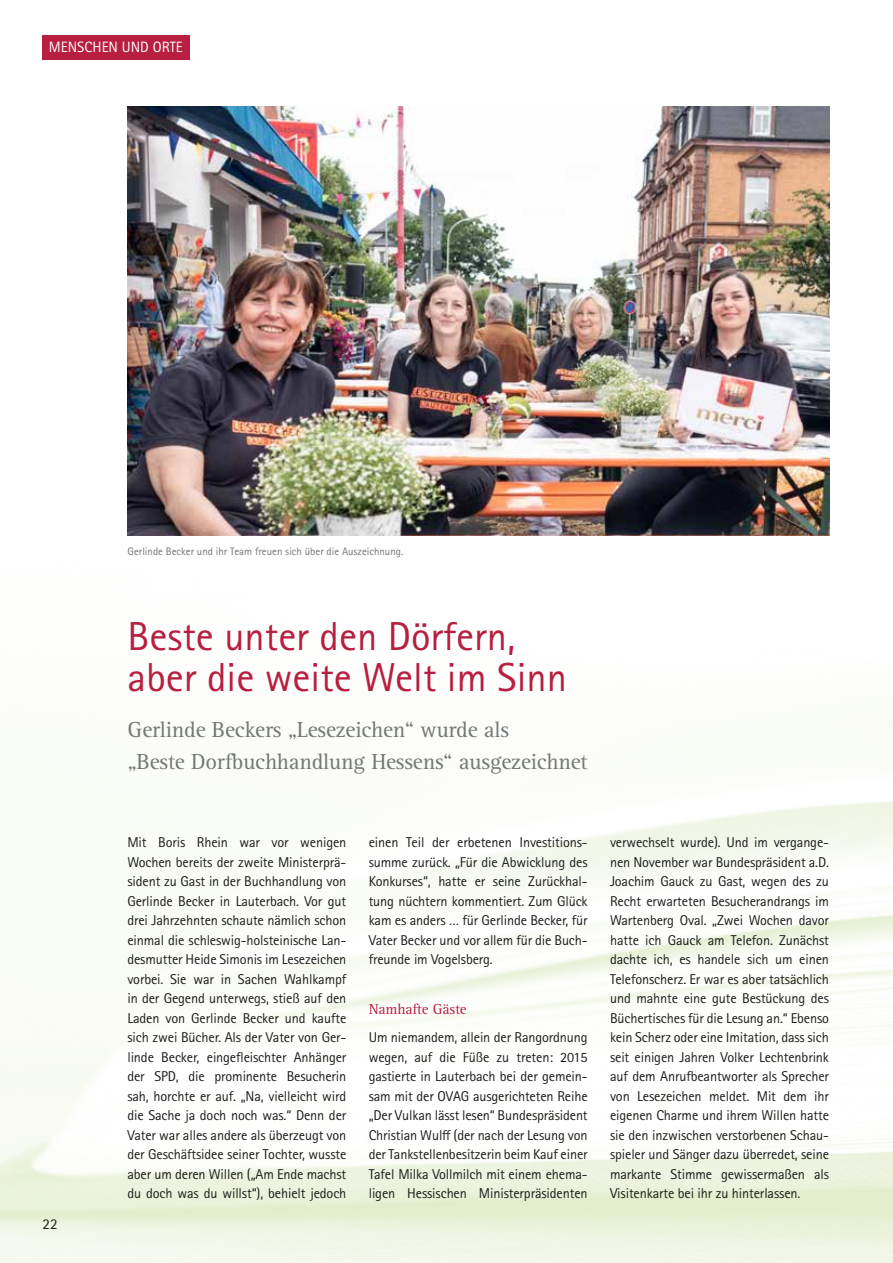
<style>
.page{position:relative;width:893px;height:1263px;background:#fff}
.page>*{position:absolute;margin:0;border:0;box-sizing:border-box;transform-origin:0 0}
.t1{font:40.5px/40.5px "Rotis Sans Serif Std";color:#b71e3f}
.t2{font:22.5px/31.5px "Rotis Serif Std";letter-spacing:-.01em;color:#727777}
.t3{font:15px "Rotis Sans Serif Std";color:#fff}
.t4{font:15px "Rotis Serif Std";letter-spacing:-.01em;color:#b71e3f}
.t5{font:15px "Rotis Sans Serif Std";color:#1d1d1b}
.t6{font:14.25px/19.5px "Rotis Sans Serif Std";letter-spacing:-.01em;color:#1d1d1b;text-align:justify}
.t7{font:10.8px "Rotis Sans Serif Std";color:#727777}
</style>
<div class="page">
<img style="left:0;top:35px;width:893px;height:1228px">
<div style="left:43px;top:35px;width:147px;height:25px;background:#b71e3f"></div>
<img style="left:128px;top:106px;width:701px;height:429px">
<p class="t3" style="left:49px;top:38px;width:135px">MENSCHEN UND ORTE</p>
<p class="t5" style="left:43px;top:1215px;width:16px">22</p>
<p class="t7" style="left:128px;top:545px;width:277px">Gerlinde Becker und ihr Team freuen sich über die Auszeichnung.</p>
<h1 class="t1" style="left:128px;top:616px;width:441px">Beste unter den Dörfern, aber die weite Welt im Sinn</h1>
<h2 class="t2" style="left:128px;top:714px;width:461px">Gerlinde Beckers „Lesezeichen“ wurde als<br>„Beste Dorfbuchhandlung Hessens“ ausgezeichnet</h2>
<p class="t6" style="left:127px;top:833px;width:220px">Mit Boris Rhein war vor wenigen Wochen bereits der zweite Ministerprä&shy;sident zu Gast in der Buchhandlung von Gerlinde Becker in Lauterbach. Vor gut drei Jahrzehnten schaute nämlich schon einmal die schleswig-holsteinische Lan&shy;desmutter Heide Simonis im Lesezeichen vorbei. Sie war in Sachen Wahlkampf in der Gegend unterwegs, stieß auf den Laden von Gerlinde Becker und kaufte sich zwei Bücher. Als der Vater von Ger&shy;linde Becker, eingefleischter Anhänger der SPD, die prominente Besucherin sah, horchte er auf. „Na, vielleicht wird die Sache ja doch noch was.“ Denn der Vater war alles andere als überzeugt von der Geschäftsidee seiner Tochter, wusste aber um deren Willen („Am Ende machst du doch was du willst“), behielt jedoch</p>
<p class="t6" style="left:369px;top:833px;width:220px">einen Teil der erbetenen Investitions&shy;summe zurück. „Für die Abwicklung des Konkurses“, hatte er seine Zurückhal&shy;tung nüchtern kommentiert. Zum Glück kam es anders … für Gerlinde Becker, für Vater Becker und vor allem für die Buch&shy;freunde im Vogelsberg.</p>
<p class="t4" style="left:369px;top:1000px;width:99px">Namhafte Gäste</p>
<p class="t6" style="left:369px;top:1028px;width:221px">Um niemandem, allein der Rangordnung wegen, auf die Füße zu treten: 2015 gastierte in Lauterbach bei der gemein&shy;sam mit der OVAG ausgerichteten Reihe „Der Vulkan lässt lesen“ Bundespräsident Christian Wulff (der nach der Lesung von der Tankstellenbesitzerin beim Kauf einer Tafel Milka Vollmilch mit einem ehema&shy;ligen Hessischen Ministerpräsidenten</p>
<p class="t6" style="left:610px;top:833px;width:221px">verwechselt wurde). Und im vergange&shy;nen November war Bundespräsident a.D.<br>Joachim Gauck zu Gast, wegen des zu Recht erwarteten Besucherandrangs im Wartenberg Oval. „Zwei Wochen davor hatte ich Gauck am Telefon. Zunächst dachte ich, es handele sich um einen Telefonscherz. Er war es aber tatsächlich und mahnte eine gute Bestückung des Büchertisches für die Lesung an.“ Ebenso kein Scherz oder eine Imitation, dass sich seit einigen Jahren Volker Lechtenbrink auf dem Anrufbeantworter als Sprecher von Lesezeichen meldet. Mit dem ihr eigenen Charme und ihrem Willen hatte sie den inzwischen verstorbenen Schau&shy;spieler und Sänger dazu überredet, seine markante Stimme gewissermaßen als Visitenkarte bei ihr zu hinterlassen.</p>
</div>
